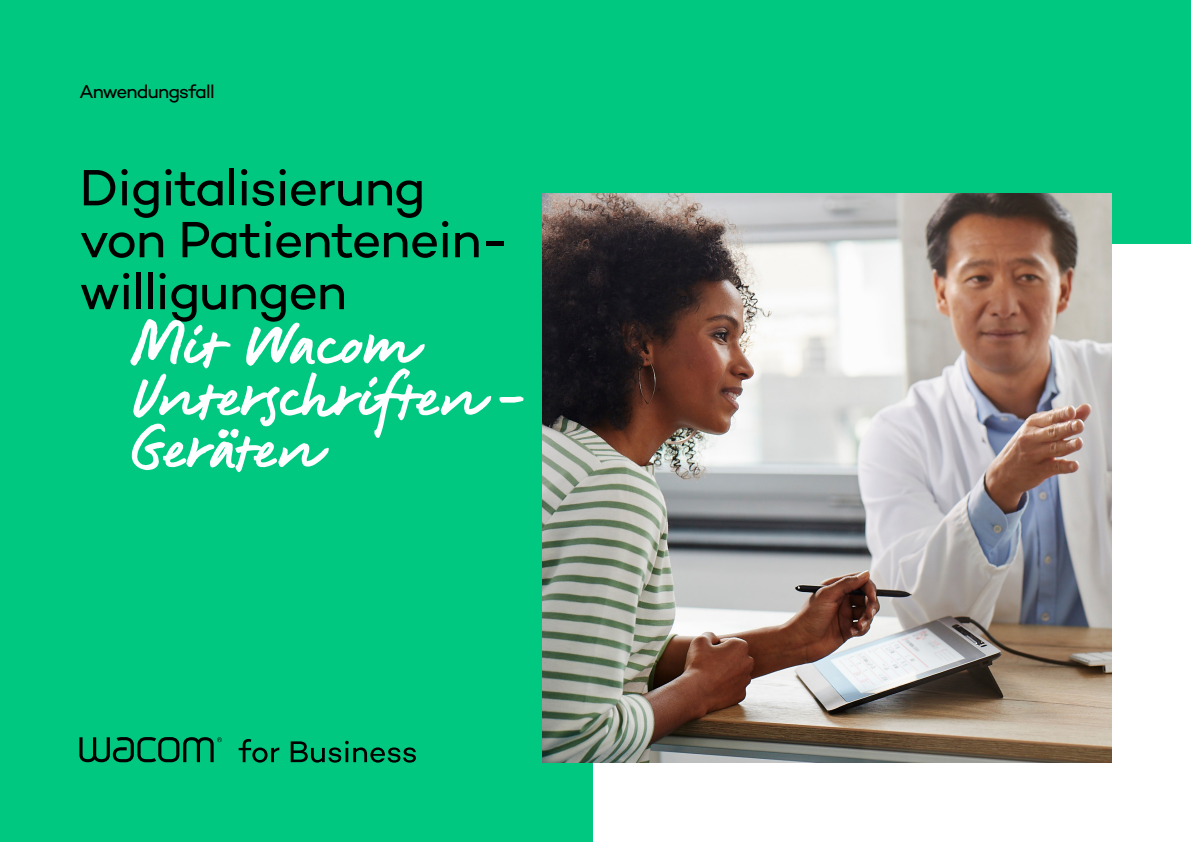
<style>
.page{position:relative;width:1191px;height:842px;background:#00c880}
.page>*{position:absolute;margin:0;border:0;box-sizing:border-box;transform-origin:0 0}
.t1{font:62.3px/51.9px "Signature Wacom";letter-spacing:-.02em;color:#fcfeff}
.t2{font:51.9px/51.9px "Campton Wacom";letter-spacing:-.025em;color:#000}
.t3{font:19px "Campton Wacom";letter-spacing:-.04em;color:#000}
</style>
<div class="page">
<div style="left:593px;top:245px;width:598px;height:597px;background:#fff"></div>
<svg style="left:79px;top:737px;width:337px;height:26px"></svg>
<img style="left:542px;top:193px;width:569px;height:570px">
<p class="t3" style="left:79px;top:80px;width:137px">Anwendungsfall</p>
<p class="t2" style="left:79px;top:161px;width:432px">Digitalisierung von Patientenein&shy;willigungen</p>
<p class="t1" style="left:131px;top:314px;width:404px">Mit Wacom<br>Unterschriften-<br>Geräten</p>
</div>
